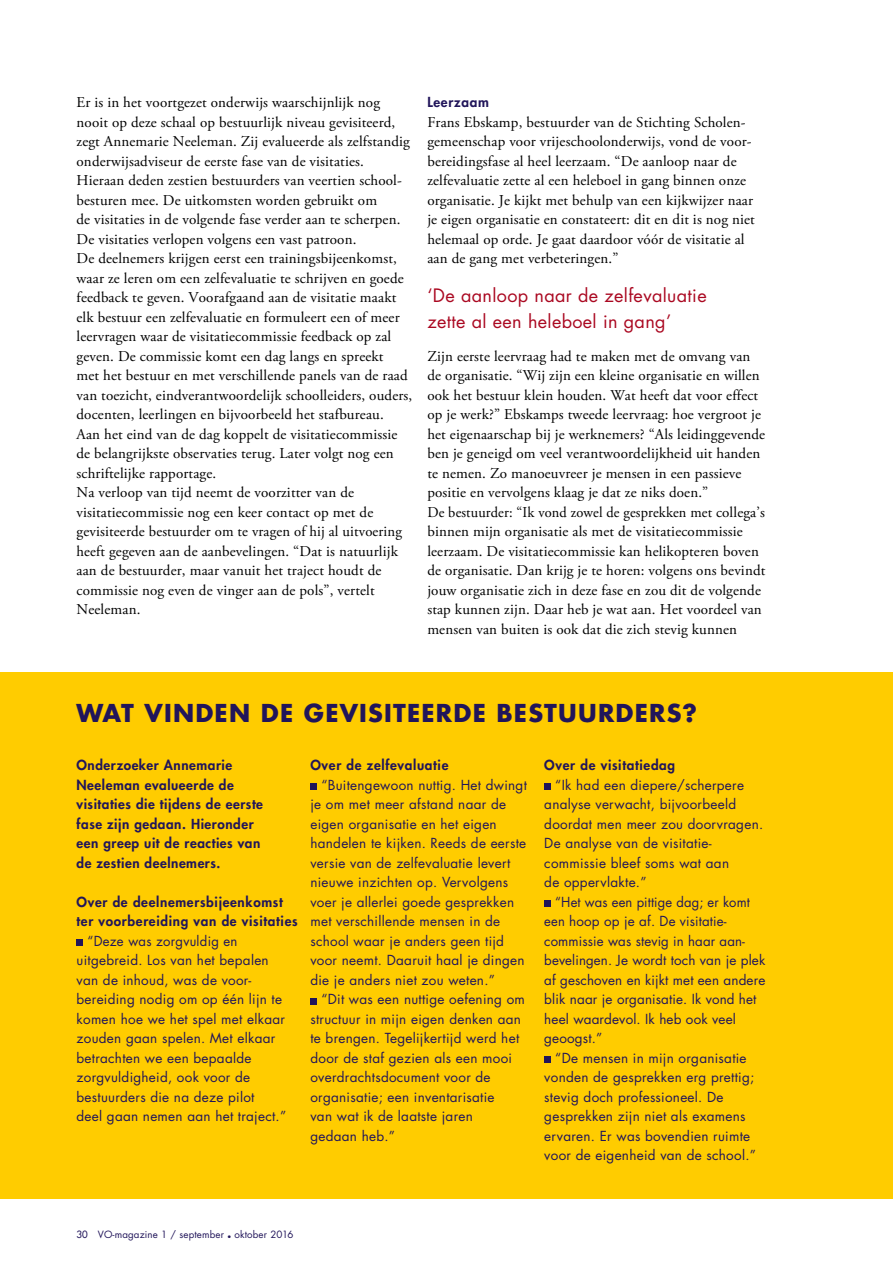
<style>
.page{position:relative;width:893px;height:1263px;background:#fff}
.page>*{position:absolute;margin:0;border:0;box-sizing:border-box;transform-origin:0 0}
.t1{font:700 24px "Futura LT";letter-spacing:.05em;color:#21155a}
.t2{font:18px/25.5px "Futura LT";letter-spacing:.02em;color:#aa0821}
.t3{font:15px/19.5px "Adobe Garamond Pro";letter-spacing:.01em;color:#000}
.t4{font:13.5px/19.5px "Futura LT";letter-spacing:.02em;color:#21155a}
.t5{font:800 13.5px/19.5px "Futura LT";letter-spacing:.04em;color:#21155a}
.t6{font:13.5px/19.5px "Futura LT";letter-spacing:.02em;color:#21155a;scale:.96 1}
.t7{font:9.75px "Futura LT";letter-spacing:.015em;color:#21155a}
.s1{font-style:inherit}
.s2{font-family:"Adobe Garamond Pro"}
</style>
<div class="page">
<div style="left:0;top:672px;width:893px;height:527px;background:#fc0"></div>
<div style="left:77px;top:939px;width:6px;height:7px;background:#21155a"></div>
<div style="left:310px;top:783px;width:7px;height:7px;background:#21155a"></div>
<div style="left:310px;top:998px;width:7px;height:6px;background:#21155a"></div>
<div style="left:544px;top:783px;width:7px;height:7px;background:#21155a"></div>
<div style="left:544px;top:900px;width:7px;height:7px;background:#21155a"></div>
<div style="left:544px;top:1056px;width:7px;height:7px;background:#21155a"></div>
<p class="t3" style="left:77px;top:93px;width:337px">Er is in het voortgezet onderwijs waarschijnlijk nog nooit op deze schaal op bestuurlijk niveau gevisiteerd, zegt Annemarie Neeleman. Zij evalueerde als zelfstandig onderwijsadviseur de eerste fase van de visitaties.<br>Hieraan deden zestien bestuurders van veertien school&shy;besturen mee. De uitkomsten worden gebruikt om<br>de visitaties in de volgende fase verder aan te scherpen.<br>De visitaties verlopen volgens een vast patroon.<br>De deelnemers krijgen eerst een trainingsbijeenkomst, waar ze leren om een zelfevaluatie te schrijven en goede feedback te geven. Voorafgaand aan de visitatie maakt elk bestuur een zelfevaluatie en formuleert een of meer leervragen waar de visitatiecommissie feedback op zal geven. De commissie komt een dag langs en spreekt<br>met het bestuur en met verschillende panels van de raad van toezicht, eindverantwoordelijk schoolleiders, ouders, docenten, leerlingen en bijvoorbeeld het stafbureau.<br>Aan het eind van de dag koppelt de visitatiecommissie de belangrijkste observaties terug. Later volgt nog een schriftelijke rapportage.<br>Na verloop van tijd neemt de voorzitter van de visitatiecommissie nog een keer contact op met de gevisiteerde bestuurder om te vragen of hij al uitvoering heeft gegeven aan de aanbevelingen. “Dat is natuurlijk aan de bestuurder, maar vanuit het traject houdt de commissie nog even de vinger aan de pols”, vertelt Neeleman.</p>
<p class="t5" style="left:427px;top:92px;width:63px">Leerzaam</p>
<p class="t3" style="left:427px;top:113px;width:329px">Frans Ebskamp, bestuurder van de Stichting Scholen&shy;gemeenschap voor vrijeschoolonderwijs, vond de voor&shy;bereidingsfase al heel leerzaam. “De aanloop naar de zelfevaluatie zette al een heleboel in gang binnen onze organisatie. Je kijkt met behulp van een kijkwijzer naar je eigen organisatie en constateert: dit en dit is nog niet helemaal op orde. Je gaat daardoor vóór de visitatie al aan de gang met verbeteringen.”</p>
<p class="t2" style="left:427px;top:283px;width:281px">‘De aanloop naar de zelfevaluatie zette al een heleboel in gang’</p>
<p class="t3" style="left:427px;top:347px;width:340px">Zijn eerste leervraag had te maken met de omvang van de organisatie. “Wij zijn een kleine organisatie en willen ook het bestuur klein houden. Wat heeft dat voor effect op je werk?” Ebskamps tweede leervraag: hoe vergroot je het eigenaarschap bij je werknemers? “Als leidinggevende ben je geneigd om veel verantwoordelijkheid uit handen te nemen. Zo manoeuvreer je mensen in een passieve positie en vervolgens klaag je dat ze niks doen.”<br>De bestuurder: “Ik vond zowel de gesprekken met collega’s binnen mijn organisatie als met de visitatiecommissie leerzaam. De visitatiecommissie kan helikopteren boven de organisatie. Dan krijg je te horen: volgens ons bevindt jouw organisatie zich in deze fase en zou dit de volgende stap kunnen zijn. Daar heb je wat aan. Het voordeel van mensen van buiten is ook dat die zich stevig kunnen</p>
<h1 class="t1" style="left:77px;top:697px;width:622px">WAT VINDEN DE GEVISITEERDE BESTUURDERS?</h1>
<p class="t5" style="left:77px;top:755px;width:188px">Onderzoeker Annemarie<br>Neeleman evalueerde de visitaties die tijdens de eerste fase zijn gedaan. Hieronder een greep uit de reacties van de zestien deelnemers.</p>
<p class="t5" style="left:77px;top:892px;width:223px">Over de deelnemersbijeenkomst ter voorbereiding van de visitaties</p>
<p class="t4" style="left:77px;top:931px;width:211px;text-indent:11px">“Deze was zorgvuldig en uitgebreid. Los van het bepalen van de inhoud, was de voor&shy;bereiding nodig om op één lijn te komen hoe we het spel met elkaar zouden gaan spelen. Met elkaar betrachten we een bepaalde zorgvuldigheid, ook voor de bestuurders die na deze pilot<br>deel gaan nemen aan het traject.”</p>
<p class="t5" style="left:310px;top:755px;width:140px">Over de zelfevaluatie</p>
<p class="t4" style="left:310px;top:775px;width:218px;text-indent:11px">“Buitengewoon nuttig. Het dwingt je om met meer afstand naar de eigen organisatie en het eigen handelen te kijken. Reeds de eerste versie van de zelfevaluatie levert nieuwe inzichten op. Vervolgens voer je allerlei goede gesprekken met verschillende mensen in de school waar je anders geen tijd voor neemt. Daaruit haal je dingen die je anders niet zou weten.”</p>
<p class="t4" style="left:310px;top:990px;width:216px;text-indent:11px">“Dit was een nuttige oefening om structuur in mijn eigen denken aan te brengen. Tegelijkertijd werd het door de staf gezien als een mooi overdrachtsdocument voor de organisatie; een inventarisatie<br>van wat ik de laatste jaren<br>gedaan heb.”</p>
<p class="t5" style="left:544px;top:755px;width:132px">Over de visitatiedag</p>
<p class="t4" style="left:544px;top:775px;width:220px;text-indent:11px">“Ik had een diepere/scherpere analyse verwacht, bijvoorbeeld doordat men meer zou doorvragen.<br>De analyse van de visitatie&shy;commissie bleef soms wat aan<br>de oppervlakte.”</p>
<p class="t6" style="left:544px;top:892px;width:232px;text-indent:11px">“Het was een pittige dag; er komt een hoop op je af. De visitatie&shy;commissie was stevig in haar aan&shy;bevelingen. Je wordt toch van je plek af geschoven en kijkt met een andere blik naar je organisatie. Ik vond het heel waardevol. Ik heb ook veel geoogst.”</p>
<p class="t4" style="left:544px;top:1048px;width:213px;text-indent:11px">“De mensen in mijn organisatie vonden de gesprekken erg prettig; stevig doch professioneel. De gesprekken zijn niet als examens ervaren. Er was bovendien ruimte voor de eigenheid van de school.”</p>
<p class="t7" style="left:77px;top:1228px;width:218px"><span class="s1">30</span> VO-magazine 1 / september <span class="s2">•</span> oktober 2016</p>
</div>
